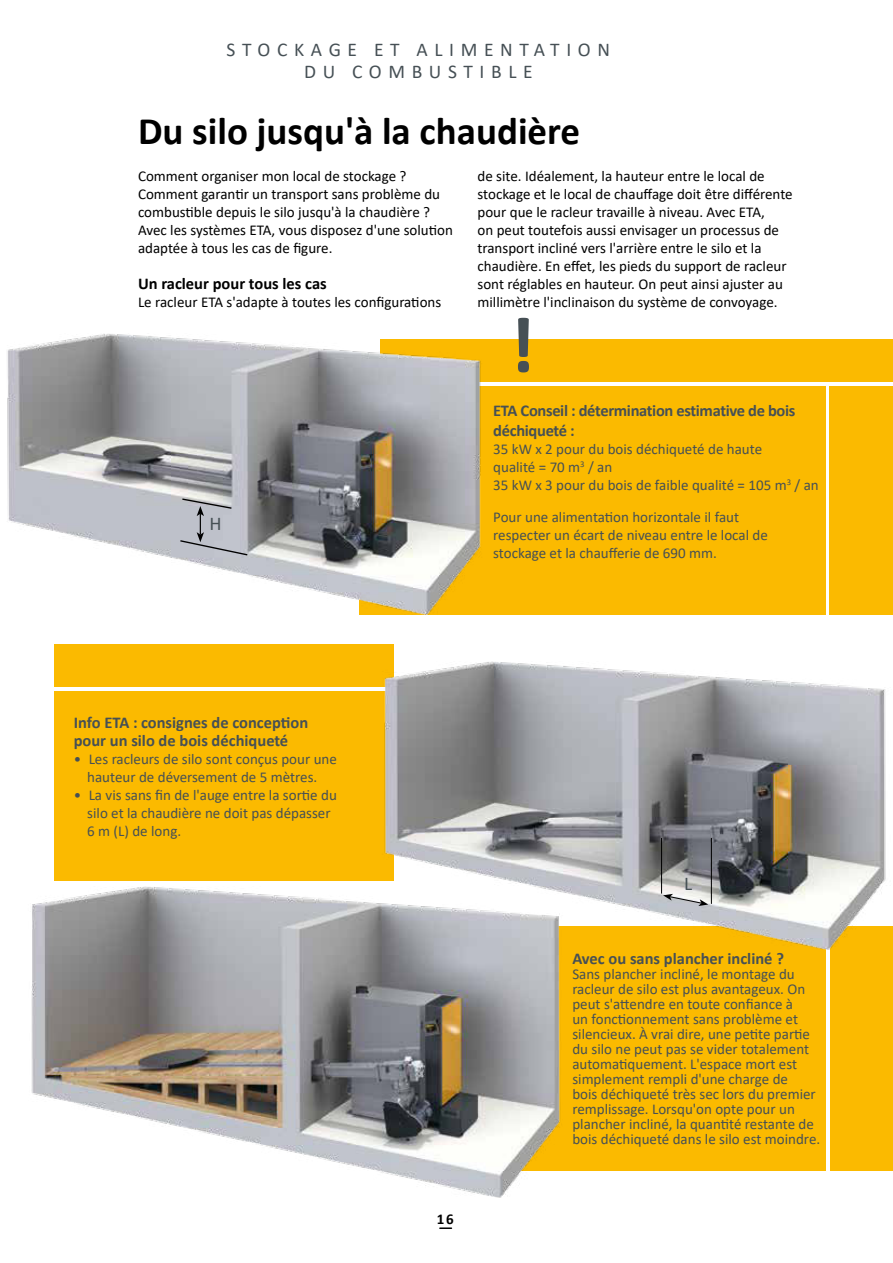
<style>
.page{position:relative;width:893px;height:1263px;background:#fff}
.page>*{position:absolute;margin:0;border:0;box-sizing:border-box;transform-origin:0 0}
.t1{font:700 80.1px "Calibri";color:#465055}
.t2{font:700 39px "Calibri";color:#000}
.t3{font:19.5px/22.5px "Calibri";letter-spacing:.34em;color:#465055;text-align:center}
.t4{font:700 16.5px/19.8px "Calibri";letter-spacing:-.005em;color:#465055}
.t5{font:700 16.5px "Calibri";color:#000}
.t6{font:15px/15px "Calibri";color:#465055}
.t7{font:15px/18px "Calibri";color:#000}
.t8{font:700 15px "Calibri";color:#000}
</style>
<div class="page">
<svg style="left:440px;top:1227px;width:11px;height:2px"></svg>
<div style="left:54px;top:691px;width:340px;height:189px;background:#fbba00"></div>
<div style="left:54px;top:644px;width:340px;height:43px;background:#fbba00"></div>
<div style="left:380px;top:339px;width:513px;height:43px;background:#fbba00"></div>
<div style="left:492px;top:926px;width:333px;height:244px;background:#fbba00"></div>
<img style="left:31px;top:886px;width:541px;height:312px">
<div style="left:830px;top:386px;width:63px;height:229px;background:#fbba00"></div>
<div style="left:830px;top:926px;width:63px;height:244px;background:#fbba00"></div>
<div style="left:359px;top:386px;width:466px;height:229px;background:#fbba00"></div>
<img style="left:7px;top:334px;width:474px;height:281px">
<svg style="left:179px;top:497px;width:70px;height:59px;background:#b4b7be"></svg>
<img style="left:373px;top:661px;width:513px;height:288px">
<hr style="left:661px;top:838px;width:1px;height:55px;background:#000">
<hr style="left:711px;top:838px;width:1px;height:66px;background:#000">
<svg style="left:663px;top:894px;width:45px;height:12px"></svg>
<h3 class="t3" style="left:227px;top:37px;width:385px">STOCKAGE ET ALIMENTATION<br>DU COMBUSTIBLE</h3>
<h2 class="t2" style="left:138px;top:104px;width:444px">Du silo jusqu'à la chaudière</h2>
<p class="t7" style="left:477px;top:167px;width:317px">de site. Idéalement, la hauteur entre le local de stockage et le local de chauffage doit être différente pour que le racleur travaille à niveau. Avec ETA,<br>on peut toutefois aussi envisager un processus de transport incliné vers l'arrière entre le silo et la chaudière. En effet, les pieds du support de racleur sont réglables en hauteur. On peut ainsi ajuster au millimètre l'inclinaison du système de convoyage.</p>
<p class="t7" style="left:138px;top:167px;width:316px">Comment organiser mon local de stockage ?<br>Comment garantir un transport sans problème du combustible depuis le silo jusqu'à la chaudière ?<br>Avec les systèmes ETA, vous disposez d'une solution adaptée à tous les cas de figure.</p>
<p class="t5" style="left:138px;top:272px;width:190px">Un racleur pour tous les cas</p>
<p class="t7" style="left:138px;top:293px;width:305px">Le racleur ETA s'adapte à toutes les configurations</p>
<h1 class="t1" style="left:509px;top:289px;width:28px">!</h1>
<p class="t4" style="left:493px;top:401px;width:304px">ETA Conseil : détermination estimative de bois déchiqueté :</p>
<p class="t6" style="left:493px;top:440px;width:327px;line-height:18px">35 kW x 2 pour du bois déchiqueté de haute<br>qualité = 70 m<sup>3</sup> / an<br>35 kW x 3 pour du bois de faible qualité = 105 m<sup>3</sup> / an</p>
<h3 class="t3" style="left:209px;top:512px;width:14px">H</h3>
<p class="t6" style="left:493px;top:507px;width:276px;line-height:18px">Pour une alimentation horizontale il faut respecter un écart de niveau entre le local de stockage et la chaufferie de 690 mm.</p>
<p class="t4" style="left:74px;top:713px;width:236px;line-height:18px">Info ETA : consignes de conception pour un silo de bois déchiqueté</p>
<p class="t6" style="left:74px;top:750px;width:265px;line-height:18px;text-align:center">• Les racleurs de silo sont conçus pour une hauteur de déversement de 5 mètres.</p>
<p class="t6" style="left:87px;top:786px;width:251px;line-height:18px;text-indent:-14px">• La vis sans fin de l'auge entre la sortie du silo et la chaudière ne doit pas dépasser<br>6 m (L) de long.</p>
<p class="t8" style="left:437px;top:1214px;width:18px">16</p>
<h3 class="t3" style="left:684px;top:872px;width:10px">L</h3>
<p class="t4" style="left:572px;top:948px;width:213px">Avec ou sans plancher incliné ?</p>
<p class="t6" style="left:572px;top:966px;width:249px">Sans plancher incliné, le montage du racleur de silo est plus avantageux. On peut s'attendre en toute confiance à<br>un fonctionnement sans problème et silencieux. À vrai dire, une petite partie du silo ne peut pas se vider totalement automatiquement. L'espace mort est simplement rempli d'une charge de<br>bois déchiqueté très sec lors du premier remplissage. Lorsqu'on opte pour un plancher incliné, la quantité restante de bois déchiqueté dans le silo est moindre.</p>
</div>
